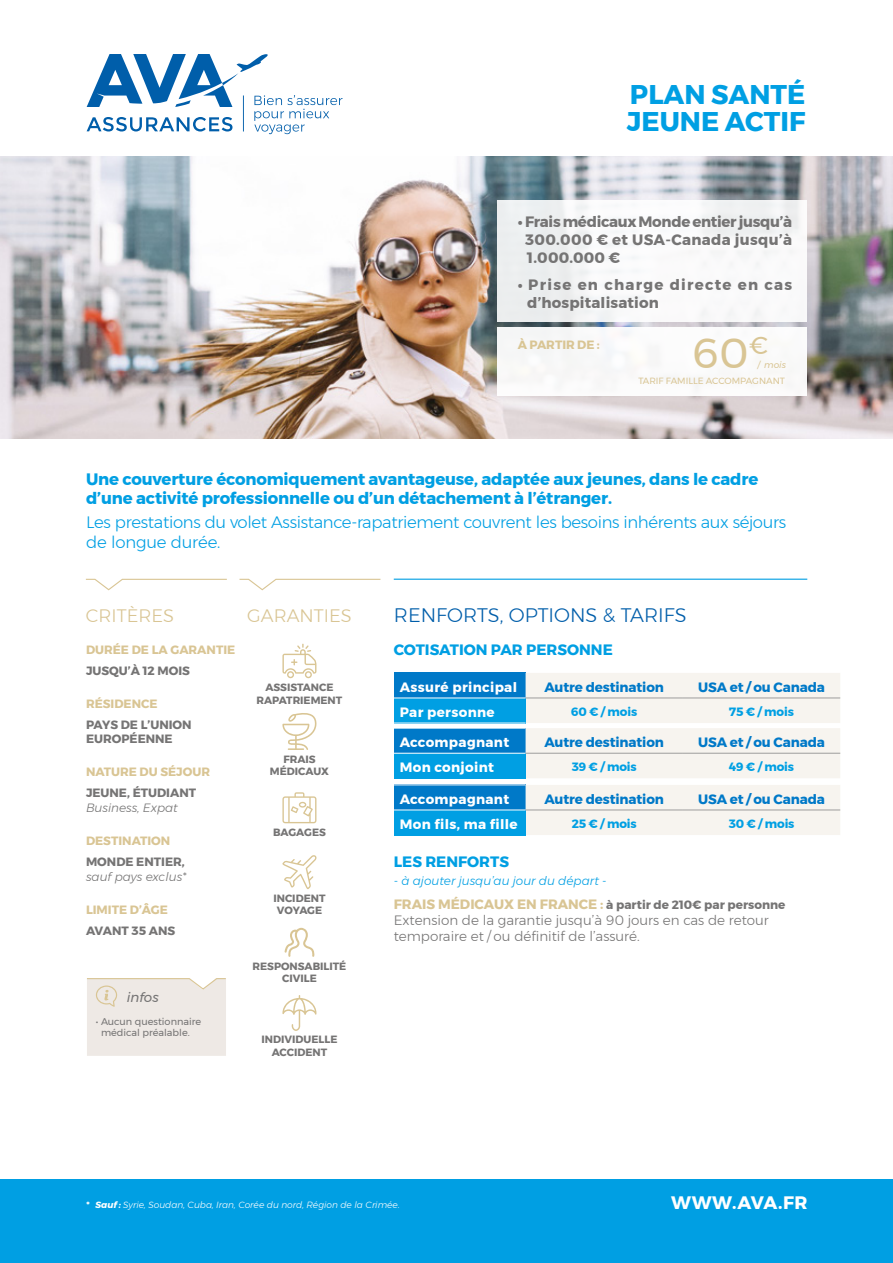
<style>
.page{position:relative;width:893px;height:1263px;background:#fff}
.page>*{position:absolute;margin:0;border:0;box-sizing:border-box;transform-origin:0 0}
.t1{font:42px "Montserrat";color:#d9c594}
.t2{font:700 27px/27px "Montserrat";color:#009fe3}
.t3{font:300 19.5px "Montserrat";color:#005eaa}
.t4{font:300 18px "Montserrat";color:#d9c594}
.t5{font:700 18px "Montserrat";letter-spacing:.025em;color:#fff}
.t6{font:700 16.5px/19.8px "Montserrat";letter-spacing:-.01em;color:#009fe3}
.t7{font:300 16.5px/19.8px "Montserrat";letter-spacing:-.02em;color:#009fe3}
.t8{font:700 15px/18px "Montserrat";letter-spacing:.01em;color:#757474;text-align:justify}
.t9{font:700 15px/18px "Montserrat";letter-spacing:.085em;color:#757474}
.t10{font:700 15px "Montserrat";color:#009fe3}
.t11{font:700 13.5px "Montserrat";letter-spacing:-.01em;color:#0079c8}
.t12{font:300 13.5px/16.2px "Montserrat";color:#757474}
.t13{font:700 13.5px "Montserrat";letter-spacing:.025em;color:#fff}
.t14{font:italic 13.5px "Montserrat";color:#757474}
.t15{font:italic 300 12px/24px "Montserrat";color:#009fe3}
.t16{font:700 12px "Montserrat";color:#d9c594}
.t17{font:700 12px/14.4px "Montserrat";color:#757474}
.t18{font:700 12px "Montserrat";letter-spacing:-.01em;color:#009fe3}
.t19{font:italic 300 12px "Montserrat";color:#757474}
.t20{font:700 10.5px/12.6px "Montserrat";color:#757474;text-align:center}
.t21{font:9.75px/10.5px "Montserrat";color:#757474}
.t22{font:italic 300 9px "Montserrat";color:#fff}
.t23{font:9px "Montserrat";color:#d9c594}
.t24{font:italic 9px "Montserrat";color:#d9c594}
.s1{font-weight:700;font-style:normal;font-size:13.5px;color:#d9c594}
.s2{font-weight:700;font-style:normal;color:#757474}
.s3{font-weight:700}
</style>
<div class="page">
<img style="left:0;top:157px;width:893px;height:281px">
<svg style="left:87px;top:54px;width:255px;height:80px"></svg>
<div style="left:0;top:1179px;width:893px;height:84px;background:#009fe3"></div>
<svg style="left:282px;top:713px;width:35px;height:37px"></svg>
<svg style="left:284px;top:928px;width:30px;height:29px"></svg>
<svg style="left:282px;top:855px;width:34px;height:34px"></svg>
<svg style="left:282px;top:792px;width:34px;height:31px"></svg>
<svg style="left:282px;top:995px;width:34px;height:36px"></svg>
<svg style="left:282px;top:644px;width:34px;height:34px"></svg>
<svg style="left:239px;top:578px;width:142px;height:13px"></svg>
<svg style="left:85px;top:578px;width:142px;height:13px"></svg>
<div style="left:87px;top:978px;width:139px;height:78px;background:#eee9e5"></div>
<hr style="left:394px;top:579px;width:413px;height:1px;background:#009fe3">
<div style="left:498px;top:200px;width:309px;height:122px;background:linear-gradient(to right,#eff1f2,#fbfbfb)"></div>
<div style="left:498px;top:328px;width:309px;height:68px;background:#fff"></div>
<div style="left:394px;top:673px;width:132px;height:25px;background:#0079c8"></div>
<div style="left:394px;top:698px;width:132px;height:25px;background:#009fe3"></div>
<hr style="left:394px;top:698px;width:132px;height:1px;background:#fff">
<div style="left:394px;top:785px;width:132px;height:25px;background:#0079c8"></div>
<div style="left:526px;top:785px;width:314px;height:50px;background:#f7f4ef"></div>
<div style="left:394px;top:810px;width:132px;height:25px;background:#009fe3"></div>
<hr style="left:394px;top:810px;width:132px;height:1px;background:#fff">
<hr style="left:526px;top:810px;width:157px;height:1px;background:#9d9d9c">
<hr style="left:683px;top:810px;width:157px;height:1px;background:#9d9d9c">
<div style="left:394px;top:728px;width:132px;height:25px;background:#0079c8"></div>
<svg style="left:526px;top:673px;width:314px;height:105px"></svg>
<div style="left:394px;top:753px;width:132px;height:25px;background:#009fe3"></div>
<hr style="left:394px;top:728px;width:132px;height:1px;background:#fff">
<hr style="left:394px;top:753px;width:132px;height:1px;background:#fff">
<hr style="left:526px;top:753px;width:157px;height:1px;background:#9d9d9c">
<hr style="left:683px;top:753px;width:157px;height:1px;background:#9d9d9c">
<h2 class="t2" style="left:627px;top:81px;width:180px">PLAN SANTÉ<br>JEUNE ACTIF</h2>
<p class="t8" style="left:525px;top:213px;width:269px;text-indent:-7px">• Frais médicaux Monde entier jusqu’à 300.000 € et USA-Canada jusqu’à 1.000.000 €</p>
<p class="t9" style="left:527px;top:276px;width:266px;text-indent:-9px">• Prise en charge directe en cas d’hospitalisation</p>
<p class="t16" style="left:518px;top:335px;width:84px">À PARTIR DE :</p>
<p class="t23" style="left:638px;top:374px;width:148px">TARIF FAMILLE ACCOMPAGNANT</p>
<h1 class="t1" style="left:692px;top:321px;width:78px">60<sup>€</sup></h1>
<p class="t24" style="left:757px;top:358px;width:30px">/ mois</p>
<p class="t6" style="left:86px;top:469px;width:674px">Une couverture économiquement avantageuse, adaptée aux jeunes, dans le cadre d’une activité professionnelle ou d’un détachement à l’étranger.</p>
<p class="t7" style="left:86px;top:512px;width:702px">Les prestations du volet Assistance-rapatriement couvrent les besoins inhérents aux séjours de longue durée.</p>
<p class="t4" style="left:86px;top:602px;width:90px">CRITÈRES</p>
<p class="t16" style="left:86px;top:640px;width:151px">DURÉE DE LA GARANTIE</p>
<p class="t17" style="left:86px;top:663px;width:106px">JUSQU’À 12 MOIS</p>
<p class="t16" style="left:86px;top:694px;width:73px">RÉSIDENCE</p>
<p class="t17" style="left:86px;top:717px;width:107px">PAYS DE L’UNION<br>EUROPÉENNE</p>
<p class="t16" style="left:86px;top:762px;width:126px">NATURE DU SÉJOUR</p>
<p class="t17" style="left:86px;top:786px;width:112px">JEUNE, ÉTUDIANT</p>
<p class="t19" style="left:86px;top:799px;width:93px">Business, Expat</p>
<p class="t16" style="left:86px;top:831px;width:86px">DESTINATION</p>
<p class="t17" style="left:86px;top:855px;width:100px">MONDE ENTIER,</p>
<p class="t19" style="left:86px;top:868px;width:102px">sauf pays exclus*</p>
<p class="t16" style="left:86px;top:900px;width:83px">LIMITE D’ÂGE</p>
<p class="t17" style="left:86px;top:924px;width:91px">AVANT 35 ANS</p>
<p class="t14" style="left:127px;top:987px;width:33px">infos</p>
<p class="t21" style="left:101px;top:1016px;width:102px;text-indent:-5px">• Aucun questionnaire médical préalable.</p>
<p class="t4" style="left:247px;top:602px;width:106px">GARANTIES</p>
<p class="t20" style="left:257px;top:681px;width:87px">ASSISTANCE<br>RAPATRIEMENT</p>
<p class="t20" style="left:270px;top:752px;width:61px">FRAIS<br>MÉDICAUX</p>
<p class="t20" style="left:273px;top:826px;width:54px">BAGAGES</p>
<p class="t20" style="left:273px;top:892px;width:54px">INCIDENT<br>VOYAGE</p>
<p class="t20" style="left:253px;top:960px;width:95px">RESPONSABILITÉ<br>CIVILE</p>
<p class="t20" style="left:261px;top:1033px;width:77px">INDIVIDUELLE<br>ACCIDENT</p>
<p class="t3" style="left:394px;top:601px;width:294px">RENFORTS, OPTIONS &amp; TARIFS</p>
<p class="t10" style="left:394px;top:637px;width:221px">COTISATION PAR PERSONNE</p>
<p class="t13" style="left:400px;top:676px;width:119px">Assuré principal</p>
<p class="t11" style="left:545px;top:676px;width:121px">Autre destination</p>
<p class="t11" style="left:698px;top:676px;width:128px">USA et / ou Canada</p>
<p class="t13" style="left:400px;top:701px;width:96px">Par personne</p>
<p class="t18" style="left:571px;top:702px;width:68px">60 € / mois</p>
<p class="t18" style="left:729px;top:702px;width:66px">75 € / mois</p>
<p class="t13" style="left:400px;top:732px;width:111px">Accompagnant</p>
<p class="t11" style="left:545px;top:732px;width:121px">Autre destination</p>
<p class="t11" style="left:698px;top:732px;width:128px">USA et / ou Canada</p>
<p class="t13" style="left:400px;top:757px;width:96px">Mon conjoint</p>
<p class="t18" style="left:572px;top:757px;width:66px">39 € / mois</p>
<p class="t18" style="left:729px;top:757px;width:66px">49 € / mois</p>
<p class="t13" style="left:400px;top:788px;width:111px">Accompagnant</p>
<p class="t11" style="left:545px;top:788px;width:121px">Autre destination</p>
<p class="t11" style="left:698px;top:788px;width:128px">USA et / ou Canada</p>
<p class="t13" style="left:400px;top:813px;width:119px">Mon fils, ma fille</p>
<p class="t18" style="left:572px;top:814px;width:66px">25 € / mois</p>
<p class="t18" style="left:729px;top:814px;width:67px">30 € / mois</p>
<p class="t10" style="left:394px;top:849px;width:117px">LES RENFORTS</p>
<p class="t15" style="left:394px;top:868px;width:393px">- à ajouter jusqu’au jour du départ -<br><span class="s1">FRAIS MÉDICAUX EN FRANCE :</span> <span class="s2">à partir de 210€ par personne</span></p>
<p class="t12" style="left:394px;top:912px;width:376px">Extension de la garantie jusqu’à 90 jours en cas de retour temporaire et / ou définitif de l’assuré.</p>
<p class="t22" style="left:86px;top:1198px;width:315px"><span class="s3">* Sauf :</span> Syrie, Soudan, Cuba, Iran, Corée du nord, Région de la Crimée.</p>
<p class="t5" style="left:671px;top:1188px;width:138px">WWW.AVA.FR</p>
</div>
